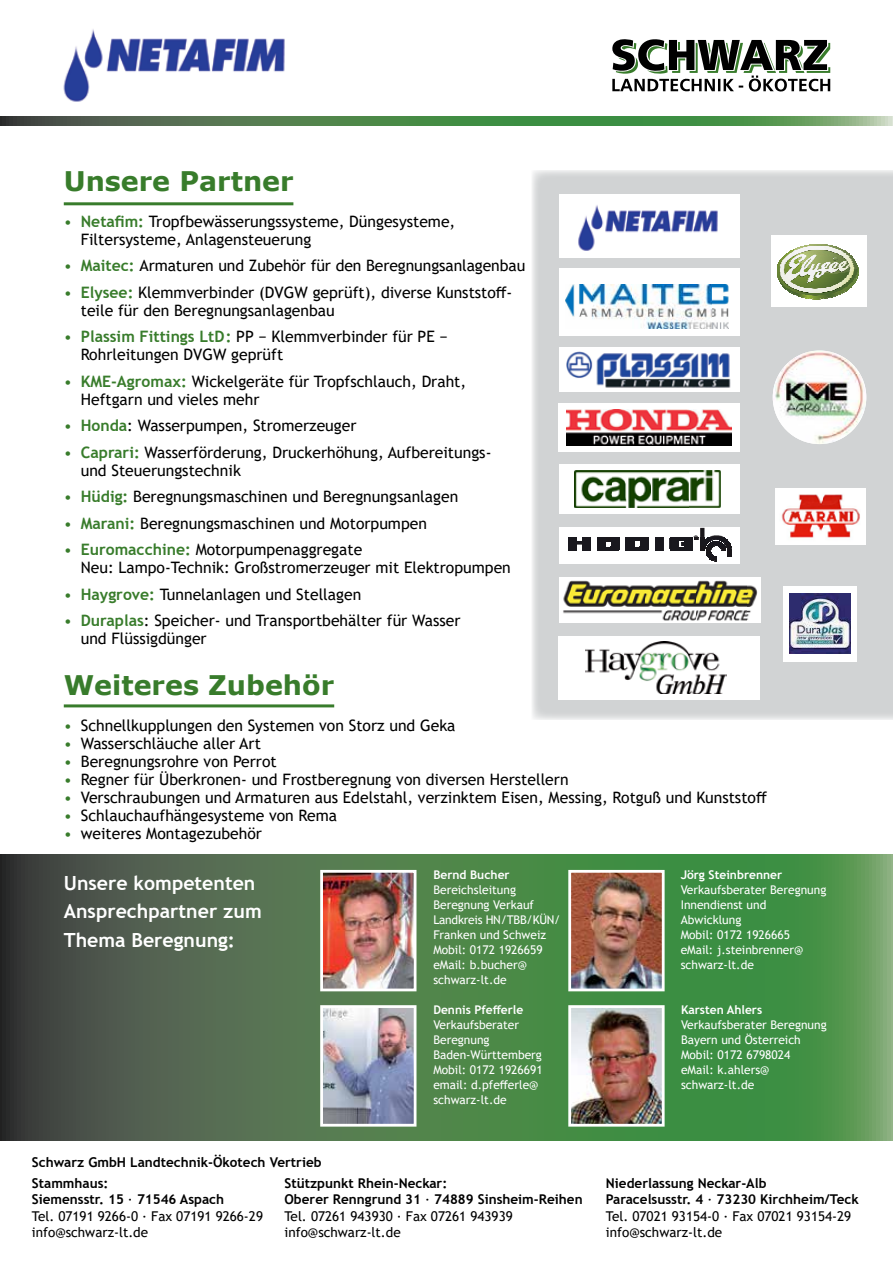
<style>
.page{position:relative;width:893px;height:1263px;background:#fff}
.page>*{position:absolute;margin:0;border:0;box-sizing:border-box;transform-origin:0 0}
.t1{font:700 27px "Verdana";color:#387c2b}
.t2{font:700 19.5px/28.5px "Trebuchet MS";color:#fff}
.t3{font:15.75px/18px "Trebuchet MS";color:#000}
.t4{font:700 13.5px/16.5px "Trebuchet MS";color:#000}
.t5{font:13.5px/16.5px "Trebuchet MS";color:#000}
.t6{font:12px/15px "Trebuchet MS";color:#fff}
.t7{font:700 12px "Trebuchet MS";color:#fff}
.s1{color:#387c2b}
.s2{font-weight:700;color:#387c2b}
.s3{font-weight:700}
.s4{font-weight:400}
</style>
<div class="page">
<svg style="left:0;top:855px;width:893px;height:286px;background:#4c794a"></svg>
<svg style="left:612px;top:39px;width:218px;height:53px"></svg>
<svg style="left:0;top:117px;width:893px;height:8px;background:#50844f"></svg>
<hr style="left:64px;top:202px;width:229px;height:3px;background:#387c2b">
<div style="left:531px;top:170px;width:362px;height:550px;background:#d1d3d4"></div>
<hr style="left:64px;top:704px;width:270px;height:3px;background:#387c2b">
<div style="left:783px;top:586px;width:73px;height:75px;background:#fff"></div>
<img style="left:790px;top:593px;width:60px;height:60px">
<div style="left:558px;top:403px;width:182px;height:49px;background:#fff"></div>
<img style="left:566px;top:410px;width:166px;height:35px">
<div style="left:558px;top:636px;width:202px;height:63px;background:#fff"></div>
<img style="left:586px;top:641px;width:140px;height:53px">
<img style="left:773px;top:350px;width:93px;height:94px;border-radius:47px">
<div style="left:559px;top:347px;width:181px;height:45px;background:#fff"></div>
<img style="left:566px;top:351px;width:165px;height:37px">
<img style="left:63px;top:29px;width:222px;height:73px">
<img style="left:572px;top:874px;width:89px;height:113px">
<div style="left:568px;top:870px;width:97px;height:121px;border:3px solid #fff"></div>
<img style="left:324px;top:1009px;width:88px;height:113px">
<div style="left:320px;top:1005px;width:96px;height:121px;border:3px solid #fff"></div>
<img style="left:572px;top:1009px;width:89px;height:113px">
<div style="left:568px;top:1005px;width:97px;height:121px;border:3px solid #fff"></div>
<img style="left:324px;top:874px;width:88px;height:113px">
<div style="left:320px;top:870px;width:96px;height:121px;border:3px solid #fff"></div>
<div style="left:559px;top:194px;width:181px;height:63px;background:#fff"></div>
<img style="left:578px;top:205px;width:140px;height:46px">
<div style="left:559px;top:527px;width:181px;height:37px;background:#fff"></div>
<svg style="left:568px;top:537px;width:23px;height:14px"></svg>
<svg style="left:597px;top:537px;width:23px;height:14px"></svg>
<svg style="left:626px;top:537px;width:23px;height:14px"></svg>
<svg style="left:655px;top:537px;width:9px;height:14px"></svg>
<img style="left:694px;top:528px;width:29px;height:9px">
<svg style="left:670px;top:537px;width:62px;height:25px"></svg>
<img style="left:776px;top:488px;width:90px;height:57px">
<img style="left:560px;top:577px;width:200px;height:46px">
<div style="left:559px;top:464px;width:181px;height:50px;background:#fff"></div>
<img style="left:574px;top:470px;width:146px;height:37px">
<div style="left:771px;top:235px;width:95px;height:71px;background:#fff"></div>
<img style="left:777px;top:262px;width:32px;height:17px">
<img style="left:779px;top:278px;width:30px;height:3px">
<svg style="left:780px;top:245px;width:58px;height:17px"></svg>
<img style="left:809px;top:248px;width:47px;height:36px">
<img style="left:838px;top:283px;width:16px;height:3px">
<img style="left:838px;top:285px;width:14px;height:3px">
<img style="left:838px;top:287px;width:12px;height:3px">
<img style="left:838px;top:289px;width:10px;height:2px">
<svg style="left:780px;top:281px;width:58px;height:19px"></svg>
<svg style="left:856px;top:263px;width:2px;height:18px"></svg>
<div style="left:559px;top:269px;width:181px;height:67px;background:#fff"></div>
<img style="left:565px;top:285px;width:163px;height:43px">
<h1 class="t1" style="left:64px;top:162px;width:231px">Unsere Partner</h1>
<p class="t3" style="left:81px;top:212px;width:376px;text-indent:-17px"><span class="s1">•</span> <span class="s2">Netafim:</span> Tropfbewässerungssysteme, Düngesysteme,<br>Filtersysteme, Anlagensteuerung</p>
<p class="t3" style="left:64px;top:257px;width:463px"><span class="s1">•</span> <span class="s2">Maitec:</span> Armaturen und Zubehör für den Beregnungsanlagenbau</p>
<p class="t3" style="left:81px;top:283px;width:433px;text-indent:-17px"><span class="s1">•</span> <span class="s2">Elysee:</span> Klemmverbinder (DVGW geprüft), diverse Kunststoff&shy;teile für den Beregnungsanlagenbau</p>
<p class="t3" style="left:81px;top:328px;width:369px;text-indent:-17px"><span class="s1">•</span> <span class="s2">Plassim Fittings LtD:</span> PP − Klemmverbinder für PE −<br>Rohrleitungen DVGW geprüft</p>
<p class="t3" style="left:81px;top:372px;width:387px;text-indent:-17px"><span class="s1">•</span> <span class="s2">KME-Agromax:</span> Wickelgeräte für Tropfschlauch, Draht,<br>Heftgarn und vieles mehr</p>
<p class="t3" style="left:64px;top:417px;width:294px"><span class="s1">•</span> <span class="s2">Honda</span>: Wasserpumpen, Stromerzeuger</p>
<p class="t3" style="left:81px;top:443px;width:412px;text-indent:-17px"><span class="s1">•</span> <span class="s2">Caprari:</span> Wasserförderung, Druckerhöhung, Aufbereitungs&shy;und Steuerungstechnik</p>
<p class="t3" style="left:64px;top:488px;width:396px"><span class="s1">•</span> <span class="s2">Hüdig:</span> Beregnungsmaschinen und Beregnungsanlagen</p>
<p class="t3" style="left:64px;top:514px;width:365px"><span class="s1">•</span> <span class="s2">Marani:</span> Beregnungsmaschinen und Motorpumpen</p>
<p class="t3" style="left:81px;top:541px;width:432px;text-indent:-17px"><span class="s1">•</span> <span class="s2">Euromacchine:</span> Motorpumpenaggregate<br>Neu: Lampo-Technik: Großstromerzeuger mit Elektropumpen</p>
<p class="t3" style="left:64px;top:585px;width:299px"><span class="s1">•</span> <span class="s2">Haygrove:</span> Tunnelanlagen und Stellagen</p>
<p class="t3" style="left:81px;top:612px;width:381px;text-indent:-17px"><span class="s1">•</span> <span class="s2">Duraplas</span>: Speicher- und Transportbehälter für Wasser und Flüssigdünger</p>
<h1 class="t1" style="left:64px;top:666px;width:272px">Weiteres Zubehör</h1>
<p class="t3" style="left:64px;top:716px;width:393px"><span class="s1">•</span> Schnellkupplungen den Systemen von Storz und Geka</p>
<p class="t3" style="left:64px;top:734px;width:199px"><span class="s1">•</span> Wasserschläuche aller Art</p>
<p class="t3" style="left:64px;top:752px;width:214px"><span class="s1">•</span> Beregnungsrohre von Perrot</p>
<p class="t3" style="left:64px;top:770px;width:506px"><span class="s1">•</span> Regner für Überkronen- und Frostberegnung von diversen Herstellern</p>
<p class="t3" style="left:64px;top:788px;width:705px"><span class="s1">•</span> Verschraubungen und Armaturen aus Edelstahl, verzinktem Eisen, Messing, Rotguß und Kunststoff</p>
<p class="t3" style="left:64px;top:806px;width:275px"><span class="s1">•</span> Schlauchaufhängesysteme von Rema</p>
<p class="t3" style="left:64px;top:824px;width:200px"><span class="s1">•</span> weiteres Montagezubehör</p>
<p class="t2" style="left:64px;top:869px;width:200px">Unsere kompetenten<br>Ansprechpartner zum<br>Thema Beregnung:</p>
<p class="t4" style="left:32px;top:1154px;width:291px">Schwarz GmbH Landtechnik-Ökotech Vertrieb</p>
<p class="t7" style="left:433px;top:867px;width:78px">Bernd Bucher</p>
<p class="t6" style="left:433px;top:882px;width:129px">Bereichsleitung<br>Beregnung Verkauf<br>Landkreis HN/TBB/KÜN/<br>Franken und Schweiz<br>Mobil: 0172 1926659 eMail: b.bucher@ schwarz-lt.de</p>
<p class="t7" style="left:433px;top:1002px;width:92px">Dennis Pfefferle</p>
<p class="t6" style="left:433px;top:1017px;width:111px">Verkaufsberater<br>Beregnung<br>Baden-Württemberg<br>Mobil: 0172 1926691 email: d.pfefferle@ schwarz-lt.de</p>
<p class="t7" style="left:681px;top:867px;width:103px">Jörg Steinbrenner</p>
<p class="t6" style="left:681px;top:882px;width:147px">Verkaufsberater Beregnung<br>Innendienst und<br>Abwicklung<br>Mobil: 0172 1926665<br>eMail: j.steinbrenner@ schwarz-lt.de</p>
<p class="t7" style="left:681px;top:1002px;width:83px">Karsten Ahlers</p>
<p class="t6" style="left:681px;top:1017px;width:147px">Verkaufsberater Beregnung<br>Bayern und Österreich<br>Mobil: 0172 6798024<br>eMail: k.ahlers@ schwarz-lt.de</p>
<p class="t5" style="left:32px;top:1175px;width:233px"><span class="s3">Stammhaus:<br>Siemensstr. 15</span> · <span class="s3">71546 Aspach<br></span>Tel. 07191 9266-0 · Fax 07191 9266-29 info@schwarz-lt.de</p>
<p class="t4" style="left:284px;top:1175px;width:300px">Stützpunkt Rhein-Neckar:<br>Oberer Renngrund 31 <span class="s4">·</span> 74889 Sinsheim-Reihen<br><span class="s4">Tel. 07261 943930 · Fax 07261 943939 info@schwarz-lt.de</span></p>
<p class="t4" style="left:606px;top:1175px;width:254px">Niederlassung Neckar-Alb<br>Paracelsusstr. 4 <span class="s4">·</span> 73230 Kirchheim/Teck<br><span class="s4">Tel. 07021 93154-0 · Fax 07021 93154-29 info@schwarz-lt.de</span></p>
</div>
